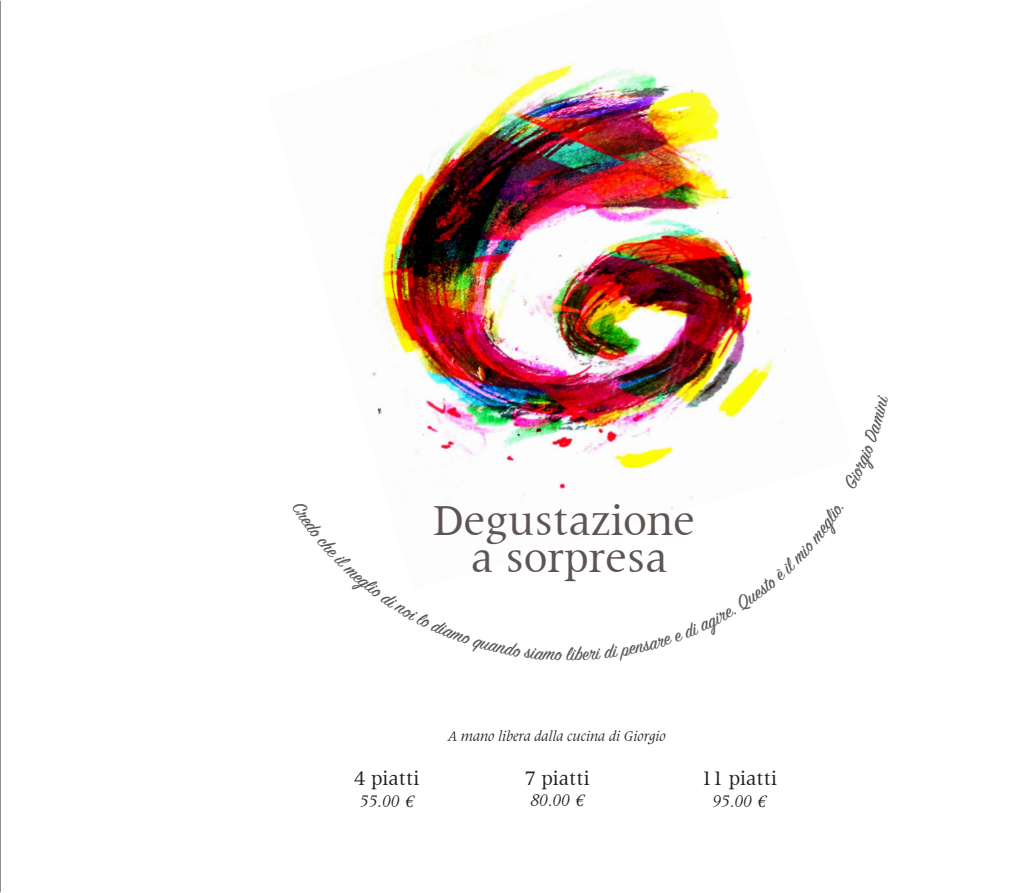
<style>
.page{position:relative;width:1021px;height:893px;background:#fff}
.page>*{position:absolute;margin:0;border:0;box-sizing:border-box;transform-origin:0 0}
.t1{font:45px "Latin 725 BT";color:#5e5553}
.t2{font:21px "Latin 725 BT";color:#231f20}
.t3{font:21px "Sign Painter House Script";color:#57585a}
.t4{font:italic 18px "Latin 725 BT";color:#231f20}
.t5{font:italic 15px "Latin 725 BT";color:#231f20}
.s1{font-family:"Adobe Garamond Pro"}
</style>
<div class="page">
<img style="left:372px;top:33px;width:413px;height:465px">
<hr style="left:0;top:1px;width:1px;height:891px;background:#231f20">
<p class="t1" style="left:432px;top:495px;width:264px">Degustazione</p>
<p class="t1" style="left:471px;top:532px;width:198px">a sorpresa</p>
<p class="t3" style="left:566px;top:641px;width:6px">l</p>
<p class="t2" style="left:354px;top:766px;width:66px">4 piatti</p>
<p class="t4" style="left:360px;top:791px;width:55px">55.00 <span class="s1">€</span></p>
<p class="t5" style="left:448px;top:728px;width:219px">A mano libera dalla cucina di Giorgio</p>
<p class="t2" style="left:525px;top:766px;width:66px">7 piatti</p>
<p class="t4" style="left:530px;top:790px;width:55px">80.00 <span class="s1">€</span></p>
<p class="t2" style="left:701px;top:766px;width:77px">11 piatti</p>
<p class="t4" style="left:712px;top:791px;width:55px">95.00 <span class="s1">€</span></p>
</div>
